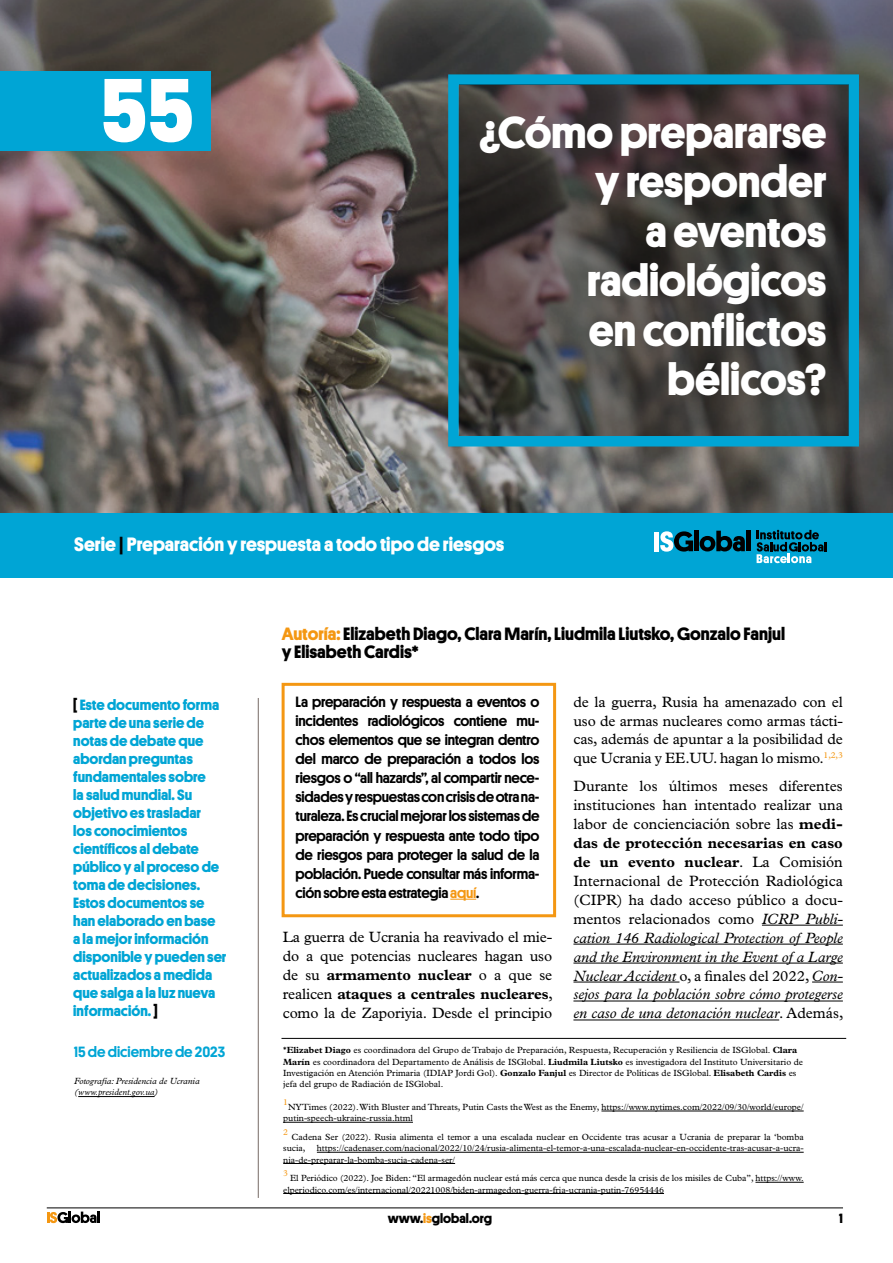
<style>
.page{position:relative;width:893px;height:1263px;background:#fff}
.page>*{position:absolute;margin:0;border:0;box-sizing:border-box;transform-origin:0 0}
.t1{font:700 90px "Platform";color:#fff}
.t2{font:700 45px/49.5px "Platform";color:#fff;text-align:right}
.t3{font:700 19.5px "Platform";color:#fff}
.t4{font:700 18px/18px "Platform";color:#000}
.text_base{font:15px/18.9px "Plantin";letter-spacing:-.01em;color:#000;text-align:justify}
.text_base-2{font:500 15px/19px "Platform";letter-spacing:-.015em;color:#000;text-align:justify}
.t5{font:700 15px/18px "Platform";color:#00a5d5}
.t6{font:500 15px "Platform";color:#00a5d5}
.t7{font:700 13.5px "Platform";color:#000}
.leyendas{font:9px/11.2px "Plantin";color:#000}
.t8{font:italic 9px/10.8px "Plantin";color:#000}
.leyendas-2{font:8.7px "Plantin";color:#f49712}
.s1{color:#000}
.s2{font-family:"Minion Pro"}
.s3{color:#f49712}
.s4{font-weight:700}
.s5{font-style:italic}
.s6{font-family:"Platform"}
</style>
<div class="page">
<svg style="left:47px;top:1211px;width:53px;height:12px"></svg>
<hr style="left:47px;top:1207px;width:796px;height:1px;background:#000">
<div style="left:282px;top:683px;width:274px;height:234px;border:3px solid #f49712"></div>
<img style="left:0;top:0;width:893px;height:514px">
<svg style="left:450px;top:899px;width:26px;height:1px"></svg>
<hr style="left:762px;top:925px;width:81px;height:1px;background:#000">
<hr style="left:573px;top:944px;width:270px;height:1px;background:#000">
<hr style="left:573px;top:963px;width:270px;height:1px;background:#000">
<hr style="left:573px;top:982px;width:106px;height:1px;background:#000">
<hr style="left:812px;top:982px;width:31px;height:1px;background:#000">
<hr style="left:573px;top:1001px;width:270px;height:1px;background:#000">
<hr style="left:573px;top:1019px;width:206px;height:1px;background:#000">
<div style="left:0;top:514px;width:893px;height:64px;background:#00a5d5"></div>
<div style="left:0;top:71px;width:211px;height:80px;background:#00a5d5"></div>
<hr style="left:258px;top:698px;width:1px;height:500px;background:#867b77">
<hr style="left:601px;top:1111px;width:203px;height:1px;background:#000">
<hr style="left:283px;top:1122px;width:130px;height:1px;background:#000">
<hr style="left:317px;top:1152px;width:487px;height:1px;background:#000">
<hr style="left:283px;top:1163px;width:172px;height:1px;background:#000">
<hr style="left:755px;top:1182px;width:49px;height:1px;background:#000">
<hr style="left:283px;top:1193px;width:381px;height:1px;background:#000">
<hr style="left:281px;top:1038px;width:565px;height:1px;background:#000">
<div style="left:448px;top:74px;width:411px;height:372px;border:10px solid #00a5d5"></div>
<svg style="left:459px;top:85px;width:389px;height:351px;background:#433d3b"></svg>
<hr style="left:655px;top:532px;width:4px;height:19px;background:#fff">
<div style="left:694px;top:531px;width:5px;height:20px;background:#000"></div>
<svg style="left:700px;top:531px;width:45px;height:20px"></svg>
<div style="left:746px;top:531px;width:5px;height:20px;background:#000"></div>
<svg style="left:660px;top:531px;width:33px;height:21px"></svg>
<svg style="left:757px;top:530px;width:69px;height:33px"></svg>
<hr style="left:78px;top:1096px;width:77px;height:1px;background:#000">
<p class="t1" style="left:100px;top:44px;width:95px">55</p>
<p class="t2" style="left:479px;top:105px;width:349px">¿Cómo prepararse y responder<br>a eventos radiológicos<br>en conflictos bélicos?</p>
<p class="t3" style="left:74px;top:530px;width:432px">Serie <span class="s1">|</span> Preparación y respuesta a todo tipo de riesgos</p>
<p class="t5" style="left:73px;top:695px;width:155px"><span class="s1">[</span> Este documento forma parte de una serie de notas de debate que abordan preguntas fundamentales sobre<br>la salud mundial. Su objetivo es trasladar<br>los conocimientos científicos al debate público y al proceso de toma de decisiones.<br>Estos documentos se han elaborado en base<br>a la mejor información disponible y pueden ser actualizados a medida que salga a la luz nueva información. <span class="s1">]</span></p>
<p class="t6" style="left:74px;top:1041px;width:152px">15 de diciembre de 2023</p>
<p class="t8" style="left:74px;top:1076px;width:127px">Fotografía: Presidencia de Ucrania (<span class="s2">www.president.gov.ua</span>)</p>
<p class="t4" style="left:282px;top:624px;width:505px"><span class="s3">Autoría:</span> Elizabeth Diago, Clara Marín, Liudmila Liutsko, Gonzalo Fanjul y Elisabeth Cardis*</p>
<p class="text_base-2" style="left:296px;top:691px;width:245px">La preparación y respuesta a eventos o incidentes radiológicos contiene mu&shy;chos elementos que se integran dentro del marco de preparación a todos los riesgos o “all hazards”, al compartir nece&shy;sidades y respuestas con crisis de otra na&shy;turaleza. Es crucial mejorar los sistemas de preparación y respuesta ante todo tipo de riesgos para proteger la salud de la población. Puede consultar más informa&shy;ción sobre esta estrategia <span class="s3">aquí</span>.</p>
<p class="text_base" style="left:283px;top:927px;width:271px">La guerra de Ucrania ha reavivado el mie&shy;do a que potencias nucleares hagan uso de su <span class="s4">armamento nuclear</span> o a que se realicen <span class="s4">ataques a centrales nucleares</span>, como la de Zaporiyia. Desde el principio</p>
<p class="text_base" style="left:573px;top:692px;width:271px">de la guerra, Rusia ha amenazado con el uso de armas nucleares como armas tácti&shy;cas, además de apuntar a la posibilidad de que Ucrania y EE.UU. hagan lo mismo.<sup>1,2,3</sup></p>
<p class="text_base" style="left:573px;top:776px;width:271px">Durante los últimos meses diferentes instituciones han intentado realizar una labor de concienciación sobre las <span class="s4">medi&shy;das de protección necesarias en caso de un evento nuclear</span>. La Comisión Internacional de Protección Radiológica (CIPR) ha dado acceso público a docu&shy;mentos relacionados como <span class="s5">ICRP Publi&shy;cation 146 Radiological Protection of People and the Environment in the Event of a Large Nuclear Accident</span> o, a finales del 2022, <span class="s5">Con&shy;sejos para la población sobre cómo protegerse en caso de una detonación nuclear</span>. Además,</p>
<p class="leyendas" style="left:283px;top:1044px;width:521px"><span class="s6">*</span><span class="s4">Elizabet Diago</span> es coordinadora del Grupo de Trabajo de Preparación, Respuesta, Recuperación y Resiliencia de ISGlobal. <span class="s4">Clara Marín</span> es coordinadora del Departamento de Análisis de ISGlobal. <span class="s4">Liudmila Liutsko</span> es investigadora del Instituto Universitario de Investigación en Atención Primaria (IDIAP Jordi Gol). <span class="s4">Gonzalo Fanjul</span> es Director de Políticas de ISGlobal. <span class="s4">Elisabeth Cardis</span> es jefa del grupo de Radiación de ISGlobal.</p>
<p class="leyendas-2" style="left:283px;top:1097px;width:6px">1</p>
<p class="leyendas" style="left:283px;top:1101px;width:522px;text-indent:5px">NYTimes (2022). With Bluster and Threats, Putin Casts the West as the Enemy, https://www.nytimes.com/2022/09/30/world/europe/ putin-speech-ukraine-russia.html</p>
<p class="leyendas-2" style="left:283px;top:1127px;width:6px">2</p>
<p class="leyendas" style="left:283px;top:1131px;width:522px;text-indent:8px">Cadena Ser (2022). Rusia alimenta el temor a una escalada nuclear en Occidente tras acusar a Ucrania de preparar la ‘bomba sucia,</p>
<p class="leyendas" style="left:283px;top:1142px;width:522px;text-indent:34px">https://cadenaser.com/nacional/2022/10/24/rusia-alimenta-el-temor-a-una-escalada-nuclear-en-occidente-tras-acusar-a-ucra&shy;nia-de-preparar-la-bomba-sucia-cadena-ser/</p>
<p class="leyendas-2" style="left:283px;top:1168px;width:6px">3</p>
<p class="leyendas" style="left:283px;top:1172px;width:522px;text-indent:7px">El Periódico (2022). Joe Biden: “El armagedón nuclear está más cerca que nunca desde la crisis de los misiles de Cuba”, https://www. elperiodico.com/es/internacional/20221008/biden-armagedon-guerra-fria-ucrania-putin-76954446</p>
<h3 class="t7" style="left:388px;top:1208px;width:106px">www.<span class="s3">is</span>global.org</h3>
<h3 class="t7" style="left:839px;top:1208px;width:5px">1</h3>
</div>
